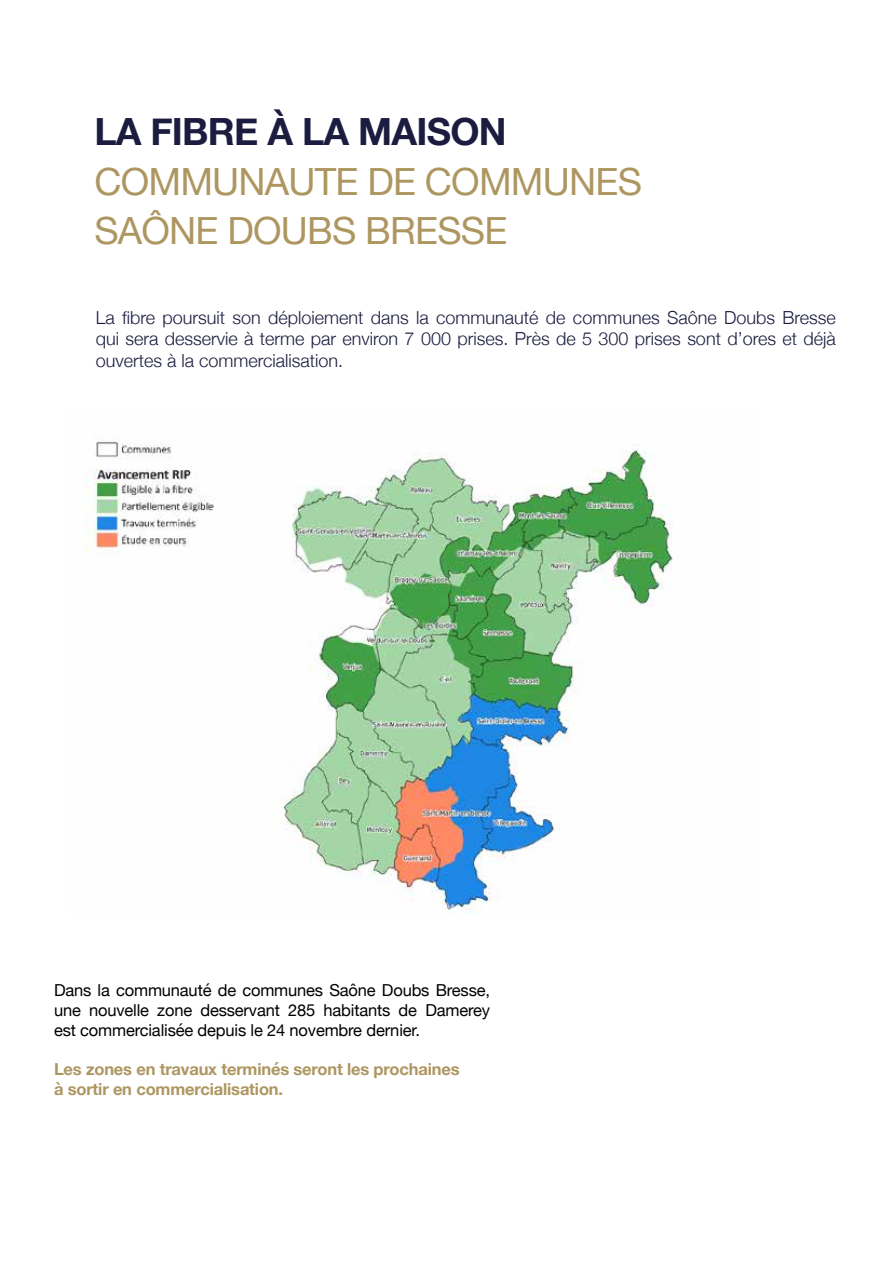
<style>
.page{position:relative;width:893px;height:1263px;background:#fff}
.page>*{position:absolute;margin:0;border:0;box-sizing:border-box;transform-origin:0 0}
.t1{font:37.5px/49.5px "Helvetica Neue";letter-spacing:-.02em;color:#ad9660}
.t2{font:700 37.5px "Helvetica Neue";letter-spacing:-.02em;color:#1b1c3f}
.t3{font:300 18px/21.6px "Helvetica Neue";color:#1b1c3f;text-align:justify}
.t4{font:16.5px/19.8px "Helvetica Neue";letter-spacing:-.01em;color:#000;text-align:justify}
.t5{font:700 16.5px/19.8px "Helvetica Neue";letter-spacing:-.01em;color:#ad9660}
</style>
<div class="page">
<img style="left:85px;top:440px;width:588px;height:473px">
<h1 class="t2" style="left:94px;top:102px;width:414px">LA FIBRE À LA MAISON</h1>
<h1 class="t1" style="left:94px;top:159px;width:549px">COMMUNAUTE DE COMMUNES<br>SAÔNE DOUBS BRESSE</h1>
<p class="t3" style="left:96px;top:305px;width:742px">La fibre poursuit son déploiement dans la communauté de communes Saône Doubs Bresse qui sera desservie à terme par environ 7 000 prises. Près de 5 300 prises sont d’ores et déjà ouvertes à la commercialisation.</p>
<p class="t4" style="left:54px;top:981px;width:438px">Dans la communauté de communes Saône Doubs Bresse, une nouvelle zone desservant 285 habitants de Damerey est commercialisée depuis le 24 novembre dernier.</p>
<p class="t5" style="left:54px;top:1060px;width:407px">Les zones en travaux terminés seront les prochaines à sortir en commercialisation.</p>
</div>
